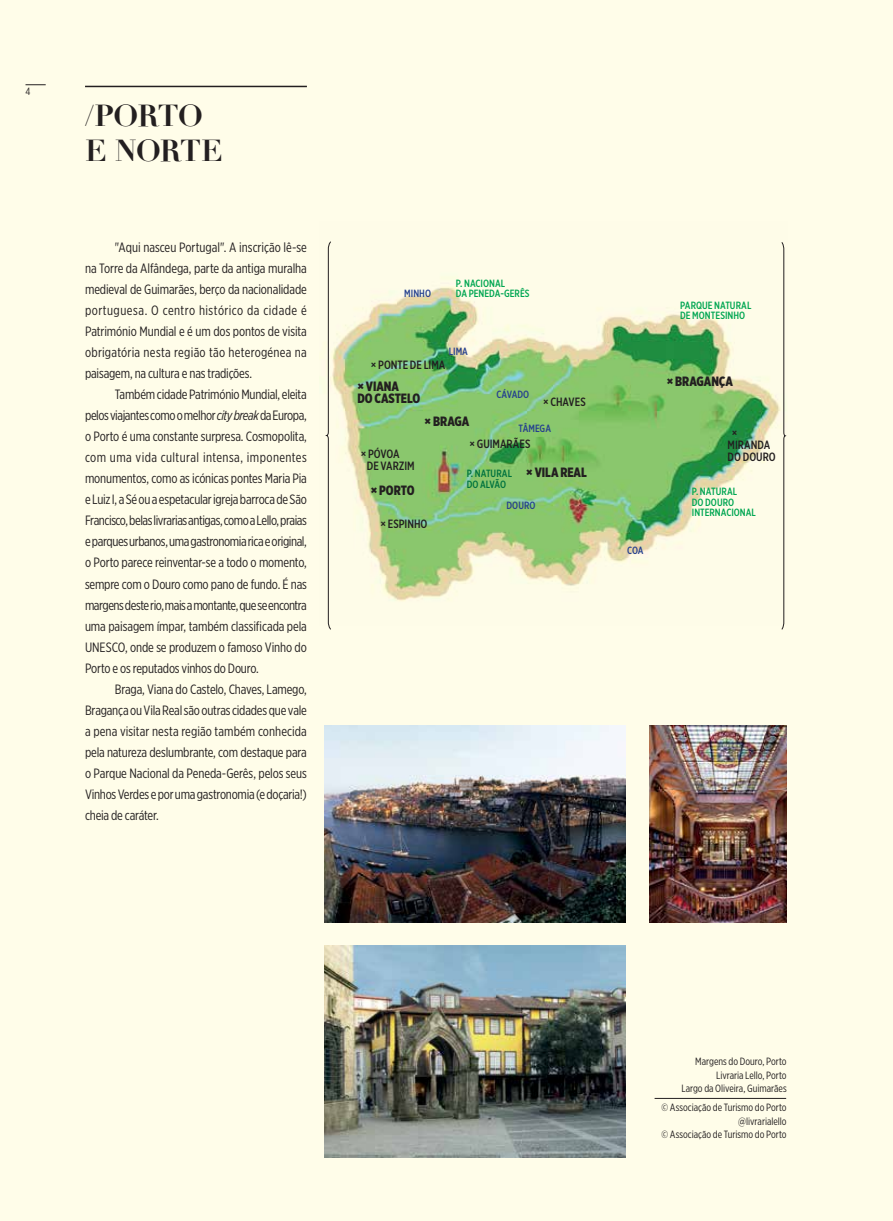
<style>
.page{position:relative;width:893px;height:1221px;background:#fff}
.page>*{position:absolute;margin:0;border:0;box-sizing:border-box;transform-origin:0 0}
.t1{font:700 29.7px/35.5px "Didot";letter-spacing:-.025em;color:#231f20}
.t2{font:13.5px/21px "Gotham X Narrow";letter-spacing:-.015em;color:#231f20;text-align:justify}
.t3{font:900 13.5px/12px "Gotham X Narrow";letter-spacing:-.005em;color:#231f20}
.t4{font:500 12px/12px "Gotham X Narrow";color:#231f20}
.t5{font:10.5px/13.5px "Gotham X Narrow";color:#231f20;text-align:right}
.t6{font:500 10.5px/10.5px "Gotham X Narrow";color:#00a651}
.t7{font:500 10.5px "Gotham X Narrow";color:#25408f}
.t8{font:500 10.5px/10.5px "Gotham X Narrow";color:#00723e}
.s1{font-style:italic}
</style>
<div class="page">
<div style="left:0;top:0;width:893px;height:1220px;background:#fffde9"></div>
<hr style="left:85px;top:86px;width:222px;height:1px;background:#231f20">
<img style="left:332px;top:287px;width:448px;height:314px">
<svg style="left:325px;top:241px;width:7px;height:389px"></svg>
<svg style="left:780px;top:242px;width:7px;height:388px"></svg>
<hr style="left:655px;top:1097px;width:131px;height:1px;background:#231f20">
<img style="left:325px;top:725px;width:301px;height:197px">
<img style="left:649px;top:725px;width:138px;height:197px">
<img style="left:325px;top:945px;width:301px;height:212px">
<svg style="left:26px;top:84px;width:20px;height:1px"></svg>
<p class="t5" style="left:26px;top:84px;width:6px">4</p>
<h1 class="t1" style="left:85px;top:98px;width:139px">/PORTO<br>E NORTE</h1>
<p class="t2" style="left:85px;top:237px;width:223px;text-indent:30px">"Aqui nasceu Portugal". A inscrição lê-se na Torre da Alfândega, parte da antiga muralha medieval de Guimarães, berço da nacionalidade portuguesa. O centro histórico da cidade é Património Mundial e é um dos pontos de visita obrigatória nesta região tão heterogénea na paisagem, na cultura e nas tradições.</p>
<p class="t2" style="left:85px;top:384px;width:223px;text-indent:30px">Também cidade Património Mundial, eleita pelos viajantes como o melhor <span class="s1">city break</span> da Europa, o Porto é uma constante surpresa. Cosmopolita, com uma vida cultural intensa, imponentes monumentos, como as icónicas pontes Maria Pia e Luiz I, a Sé ou a espetacular igreja barroca de São Francisco, belas livrarias antigas, como a Lello, praias e parques urbanos, uma gastronomia rica e original, o Porto parece reinventar-se a todo o momento, sempre com o Douro como pano de fundo. É nas margens deste rio, mais a montante, que se encontra uma paisagem ímpar, também classificada pela UNESCO, onde se produzem o famoso Vinho do Porto e os reputados vinhos do Douro.</p>
<p class="t2" style="left:85px;top:678px;width:223px;text-indent:30px">Braga, Viana do Castelo, Chaves, Lamego, Bragança ou Vila Real são outras cidades que vale a pena visitar nesta região também conhecida pela natureza deslumbrante, com destaque para o Parque Nacional da Peneda-Gerês, pelos seus Vinhos Verdes e por uma gastronomia (e doçaria!) cheia de caráter.</p>
<p class="t7" style="left:404px;top:287px;width:28px">MINHO</p>
<p class="t6" style="left:456px;top:278px;width:75px">P. NACIONAL<br>DA PENEDA-GERÊS</p>
<p class="t7" style="left:449px;top:345px;width:21px">LIMA</p>
<p class="t4" style="left:371px;top:359px;width:76px">× PONTE DE LIMA</p>
<p class="t3" style="left:357px;top:379px;width:64px">× VIANA<br>DO CASTELO</p>
<p class="t3" style="left:425px;top:414px;width:46px">× BRAGA</p>
<p class="t7" style="left:496px;top:388px;width:35px">CÁVADO</p>
<p class="t7" style="left:519px;top:422px;width:34px">TÂMEGA</p>
<p class="t4" style="left:543px;top:396px;width:44px">× CHAVES</p>
<p class="t4" style="left:367px;top:447px;width:49px;text-indent:-6px">× PÓVOA<br>DE VARZIM</p>
<p class="t3" style="left:371px;top:484px;width:45px">× PORTO</p>
<p class="t4" style="left:380px;top:518px;width:48px">× ESPINHO</p>
<p class="t4" style="left:469px;top:437px;width:62px">× GUIMARÃES</p>
<p class="t8" style="left:467px;top:468px;width:47px">P. NATURAL<br>DO ALVÃO</p>
<p class="t3" style="left:526px;top:466px;width:62px">× VILA REAL</p>
<p class="t7" style="left:506px;top:499px;width:30px">DOURO</p>
<p class="t7" style="left:627px;top:544px;width:18px">COA</p>
<p class="t6" style="left:680px;top:300px;width:73px">PARQUE NATURAL<br>DE MONTESINHO</p>
<p class="t3" style="left:667px;top:375px;width:68px">× BRAGANÇA</p>
<p class="t4" style="left:728px;top:426px;width:50px;text-indent:4px">×<br>MIRANDA<br>DO DOURO</p>
<p class="t6" style="left:692px;top:486px;width:66px">P. NATURAL<br>DO DOURO<br>INTERNACIONAL</p>
<p class="t5" style="left:681px;top:1054px;width:107px">Margens do Douro, Porto<br>Livraria Lello, Porto<br>Largo da Oliveira, Guimarães</p>
<p class="t5" style="left:662px;top:1100px;width:127px">© Associação de Turismo do Porto @livrarialello<br>© Associação de Turismo do Porto</p>
</div>
